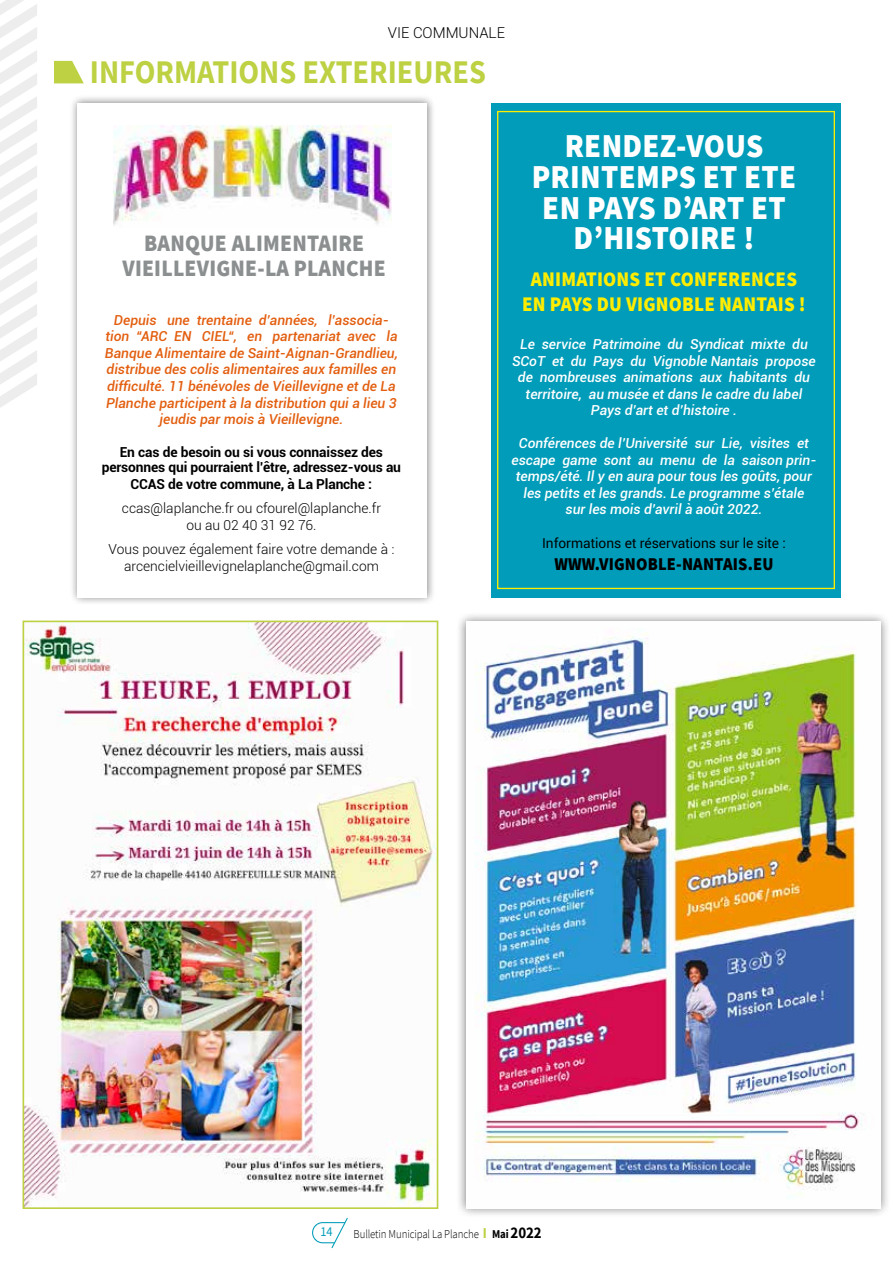
<style>
.page{position:relative;width:893px;height:1263px;background:#fff}
.page>*{position:absolute;margin:0;border:0;box-sizing:border-box;transform-origin:0 0}
.t1{font:900 33.3px/30.9px "Source Sans Pro";letter-spacing:.01em;color:#fff;text-align:center;scale:.92 1}
.t2{font:700 33px "Source Sans Pro";color:#bdd143;scale:.92 1}
.t3{font:900 23.4px/24.8px "Source Sans Pro";letter-spacing:.01em;color:#8c8f90;text-align:center;scale:.92 1}
.t4{font:900 20.7px/24.8px "Source Sans Pro";letter-spacing:.01em;color:#ffed00;text-align:center;scale:.92 1}
.t5{font:900 18px "Source Sans Pro";letter-spacing:.01em;color:#000;scale:.92 1}
.t6{font:300 15px "Roboto";color:#000}
.t7{font:italic 500 13.8px/16.5px "Roboto";color:#fff;text-align:center}
.t8{font:italic 500 13.8px/16.5px "Roboto";color:#e35e0f;text-align:center}
.t9{font:300 13.8px/16.5px "Roboto";color:#000;text-align:center}
.t10{font:700 13.8px/16.2px "Roboto";letter-spacing:-.01em;color:#000;text-align:center}
.t11{font:13.8px "Roboto";color:#000}
.t12{font:13.65px "Source Sans Pro";color:#009cb9;scale:.9 1}
.t13{font:300 12px "Source Sans Pro";letter-spacing:-.01em;color:#000;scale:.9 1}
.s1{font-weight:700;font-size:15px;color:#bdd143}
.s2{font-weight:700}
.s3{font-weight:700;font-size:16.5px}
</style>
<div class="page">
<svg style="left:0;top:0;width:37px;height:407px"></svg>
<svg style="left:312px;top:1218px;width:36px;height:30px"></svg>
<div style="left:491px;top:103px;width:350px;height:494px;background:#009cb9"></div>
<div style="left:497px;top:111px;width:338px;height:478px;border:1px solid #ffed00"></div>
<svg style="left:54px;top:61px;width:30px;height:22px"></svg>
<div style="left:456px;top:611px;width:434px;height:607px;background:#000;opacity:.5"></div>
<img style="left:466px;top:621px;width:414px;height:587px">
<div style="left:69px;top:94px;width:367px;height:512px;background:#000;opacity:.5"></div>
<div style="left:78px;top:103px;width:349px;height:494px;background:#fff"></div>
<img style="left:26px;top:624px;width:409px;height:582px">
<div style="left:23px;top:621px;width:415px;height:588px;border:2px solid #bdd143"></div>
<img style="left:113px;top:126px;width:278px;height:99px">
<p class="t6" style="left:388px;top:22px;width:119px">VIE COMMUNALE</p>
<h2 class="t2" style="left:90px;top:50px;width:432px">INFORMATIONS EXTERIEURES</h2>
<h3 class="t3" style="left:123px;top:231px;width:288px">BANQUE ALIMENTAIRE<br>VIEILLEVIGNE-LA PLANCHE</h3>
<p class="t8" style="left:105px;top:311px;width:294px">Depuis une trentaine d’années, l’associa&shy;tion “ARC EN CIEL“, en partenariat avec la Banque Alimentaire de Saint-Aignan-Grandlieu, distribue des colis alimentaires aux familles en difficulté. 11 bénévoles de Vieillevigne et de La Planche participent à la distribution qui a lieu 3 jeudis par mois à Vieillevigne.</p>
<p class="t10" style="left:102px;top:443px;width:301px">En cas de besoin ou si vous connaissez des personnes qui pourraient l’être, adressez-vous au<br>CCAS de votre commune, à La Planche :</p>
<p class="t9" style="left:122px;top:500px;width:261px">ccas@laplanche.fr ou cfourel@laplanche.fr ou au 02 40 31 92 76.</p>
<p class="t9" style="left:109px;top:541px;width:287px">Vous pouvez également faire votre demande à : arcencielvieillevignelaplanche@gmail.com</p>
<h1 class="t1" style="left:532px;top:130px;width:289px">RENDEZ-VOUS<br>PRINTEMPS ET ETE<br>EN PAYS D’ART ET<br>D’HISTOIRE !</h1>
<h3 class="t4" style="left:522px;top:267px;width:310px">ANIMATIONS ET CONFERENCES<br>EN PAYS DU VIGNOBLE NANTAIS !</h3>
<p class="t7" style="left:512px;top:335px;width:305px">Le service Patrimoine du Syndicat mixte du SCoT et du Pays du Vignoble Nantais propose de nombreuses animations aux habitants du territoire, au musée et dans le cadre du label Pays d’art et d’histoire .</p>
<p class="t7" style="left:511px;top:434px;width:307px">Conférences de l’Université sur Lie, visites et escape game sont au menu de la saison prin&shy;temps/été. Il y en aura pour tous les goûts, pour les petits et les grands. Le programme s’étale<br>sur les mois d’avril à août 2022.</p>
<p class="t11" style="left:542px;top:533px;width:245px">Informations et réservations sur le site :</p>
<h3 class="t5" style="left:554px;top:551px;width:240px">WWW.VIGNOBLE-NANTAIS.EU</h3>
<p class="t12" style="left:320px;top:1223px;width:15px">14</p>
<p class="t13" style="left:354px;top:1227px;width:210px">Bulletin Municipal La Planche <span class="s1">I</span> <span class="s2">Mai</span> <span class="s3">2022</span></p>
</div>
